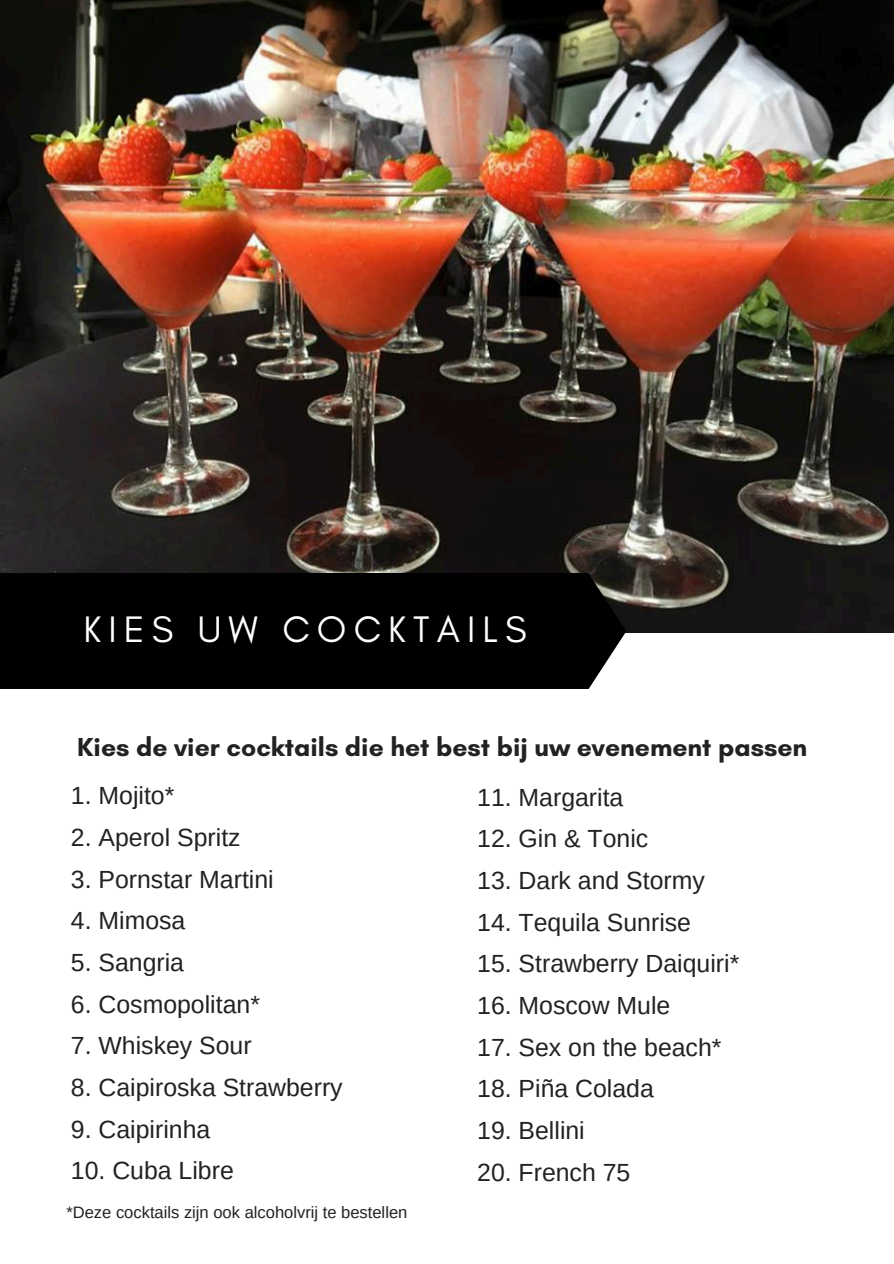
<style>
.page{position:relative;width:894px;height:1264px;background:#fff}
.page>*{position:absolute;margin:0;border:0;box-sizing:border-box;transform-origin:0 0}
.t1{font:37.5px "Glacial Indifference";letter-spacing:.19em;color:#fff}
.t2{font:700 26.4px "Glacial Indifference";color:#222}
.t3{font:24.75px "Arimo";color:#222}
.t4{font:16.5px "Arimo";color:#222}
</style>
<div class="page">
<img style="left:0;top:0;width:893px;height:632px">
<div style="left:0;top:573px;width:454px;height:115px;background:#000"></div>
<svg style="left:454px;top:573px;width:171px;height:115px;background:#10100f"></svg>
<p class="t1" style="left:83px;top:606px;width:444px">KIES UW COCKTAILS</p>
<p class="t2" style="left:77px;top:730px;width:731px">Kies de vier cocktails die het best bij uw evenement passen</p>
<h1 class="t3" style="left:71px;top:782px;width:105px">1. Mojito*</h1>
<h1 class="t3" style="left:71px;top:823px;width:171px">2. Aperol Spritz</h1>
<h1 class="t3" style="left:71px;top:865px;width:204px">3. Pornstar Martini</h1>
<h1 class="t3" style="left:71px;top:906px;width:116px">4. Mimosa</h1>
<h1 class="t3" style="left:71px;top:948px;width:115px">5. Sangria</h1>
<h1 class="t3" style="left:71px;top:990px;width:190px">6. Cosmopolitan*</h1>
<h1 class="t3" style="left:71px;top:1031px;width:182px">7. Whiskey Sour</h1>
<h1 class="t3" style="left:71px;top:1073px;width:273px">8. Caipiroska Strawberry</h1>
<h1 class="t3" style="left:71px;top:1115px;width:141px">9. Caipirinha</h1>
<h1 class="t3" style="left:71px;top:1156px;width:164px">10. Cuba Libre</h1>
<h2 class="t3" style="left:477px;top:783px;width:148px">11. Margarita</h2>
<h2 class="t3" style="left:477px;top:825px;width:172px">12. Gin &amp; Tonic</h2>
<h2 class="t3" style="left:477px;top:866px;width:229px">13. Dark and Stormy</h2>
<h2 class="t3" style="left:477px;top:908px;width:215px">14. Tequila Sunrise</h2>
<h2 class="t3" style="left:477px;top:949px;width:263px">15. Strawberry Daiquiri*</h2>
<h2 class="t3" style="left:477px;top:991px;width:194px">16. Moscow Mule</h2>
<h2 class="t3" style="left:477px;top:1033px;width:246px">17. Sex on the beach*</h2>
<h2 class="t3" style="left:477px;top:1074px;width:178px">18. Piña Colada</h2>
<h2 class="t3" style="left:477px;top:1116px;width:109px">19. Bellini</h2>
<h2 class="t3" style="left:477px;top:1158px;width:155px">20. French 75</h2>
<h3 class="t4" style="left:66px;top:1202px;width:342px">*Deze cocktails zijn ook alcoholvrij te bestellen</h3>
</div>
